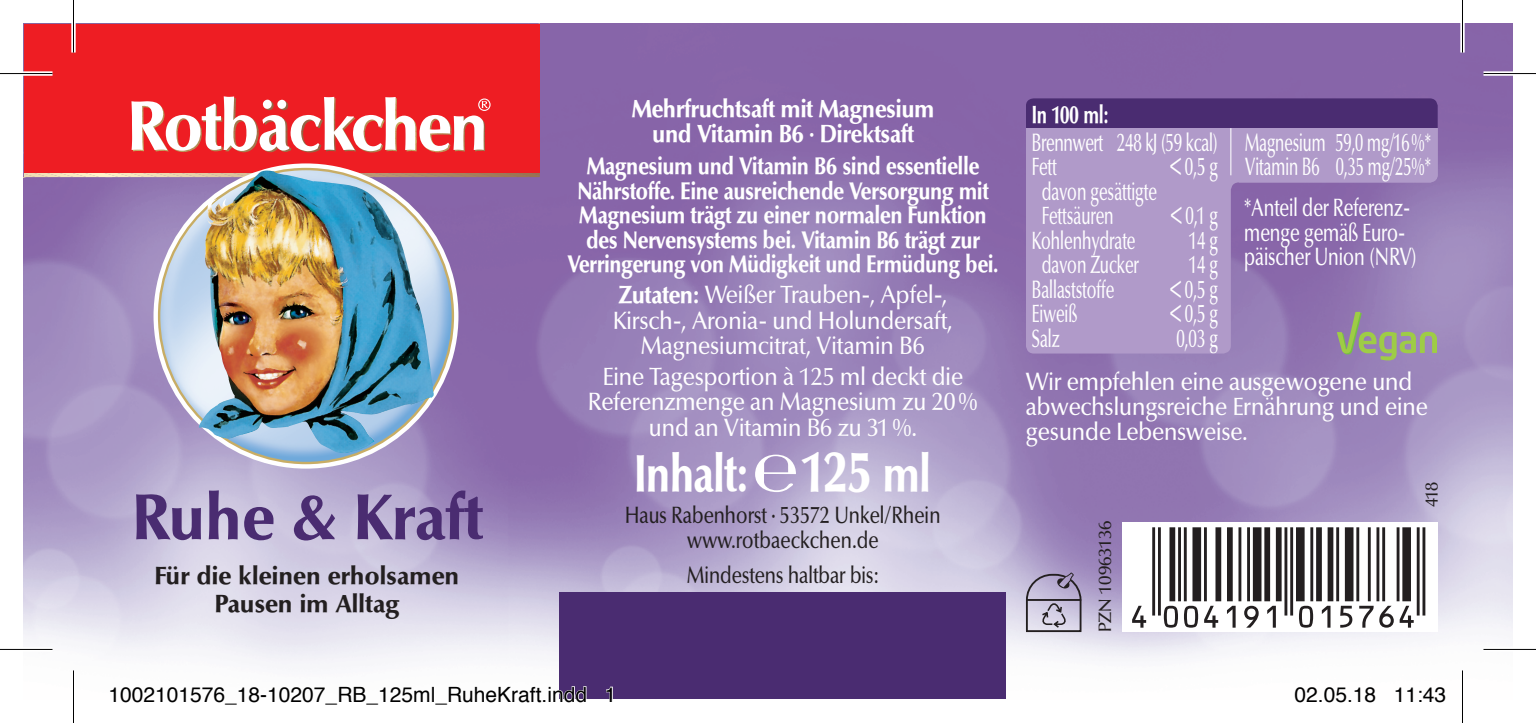
<style>
.page{position:relative;width:1536px;height:723px;background:#fff}
.page>*{position:absolute;margin:0;border:0;box-sizing:border-box;transform-origin:0 0}
.t1{font:700 68.25px "Optima BQ";letter-spacing:-.01em;color:#fff;scale:.94 1}
.t2{font:700 63px "Optima BQ";letter-spacing:.01em;color:#4a2c71}
.t3{font:700 51.1px "Optima BQ";color:#fff;scale:.8 1}
.t4{font:500 24.5px/25.2px "Optima BQ";color:#fff;text-align:center;scale:.9 1}
.t5{font:500 24.5px/24.5px "Optima BQ";color:#fff;scale:.64 1}
.t6{font:500 24.5px/24.5px "Optima BQ";color:#fff;scale:.72 1}
._01-Body{font:700 24.5px/25.2px "Optima BQ";color:#fff;text-align:center;scale:.9 1}
.t7{font:500 24.5px "Optima BQ";color:#fff;scale:.62 1}
.t8{font:700 24.5px/28px "Optima BQ";letter-spacing:.01em;color:#231f20;text-align:center}
._01-Body-2{font:700 24.5px "Optima BQ";color:#fff;scale:.7 1}
.t9{font:700 23.8px/24.5px "Optima BQ";color:#fff;text-align:center;scale:.85 1}
.t10{font:500 23.1px/24.5px "Optima BQ";color:#231f20;text-align:center;scale:.8 1}
.t11{font:21px "Helvetica";color:#000}
.t12{font:500 17.5px "Optima BQ";color:#231f20}
.s1{font-weight:700}
.s2{font-size:56.35px}
</style>
<div class="page">
<img style="left:24px;top:24px;width:1488px;height:661px">
<div style="left:560px;top:592px;width:446px;height:107px;background:#4a2c71"></div>
<div style="left:1122px;top:522px;width:316px;height:110px;background:#fff"></div>
<hr style="left:1422px;top:527px;width:3px;height:88px;background:#231f20">
<hr style="left:1417px;top:527px;width:3px;height:88px;background:#231f20">
<div style="left:1402px;top:527px;width:9px;height:74px;background:#231f20"></div>
<hr style="left:1397px;top:527px;width:2px;height:74px;background:#231f20">
<hr style="left:1382px;top:527px;width:3px;height:74px;background:#231f20">
<hr style="left:1376px;top:527px;width:3px;height:74px;background:#231f20">
<hr style="left:1368px;top:527px;width:3px;height:74px;background:#231f20">
<hr style="left:1356px;top:527px;width:3px;height:74px;background:#231f20">
<div style="left:1345px;top:527px;width:8px;height:74px;background:#231f20"></div>
<hr style="left:1336px;top:527px;width:3px;height:74px;background:#231f20">
<div style="left:1328px;top:527px;width:5px;height:74px;background:#231f20"></div>
<div style="left:1316px;top:527px;width:6px;height:74px;background:#231f20"></div>
<hr style="left:1310px;top:527px;width:3px;height:74px;background:#231f20">
<div style="left:1296px;top:527px;width:9px;height:74px;background:#231f20"></div>
<hr style="left:1290px;top:527px;width:3px;height:88px;background:#231f20">
<hr style="left:1284px;top:527px;width:3px;height:88px;background:#231f20">
<div style="left:1276px;top:527px;width:6px;height:74px;background:#231f20"></div>
<div style="left:1264px;top:527px;width:6px;height:74px;background:#231f20"></div>
<div style="left:1253px;top:527px;width:8px;height:74px;background:#231f20"></div>
<hr style="left:1247px;top:527px;width:3px;height:74px;background:#231f20">
<hr style="left:1238px;top:527px;width:3px;height:74px;background:#231f20">
<div style="left:1227px;top:527px;width:6px;height:74px;background:#231f20"></div>
<div style="left:1215px;top:527px;width:6px;height:74px;background:#231f20"></div>
<hr style="left:1204px;top:527px;width:3px;height:74px;background:#231f20">
<div style="left:1192px;top:527px;width:9px;height:74px;background:#231f20"></div>
<hr style="left:1184px;top:527px;width:3px;height:74px;background:#231f20">
<hr style="left:1178px;top:527px;width:3px;height:74px;background:#231f20">
<div style="left:1169px;top:527px;width:6px;height:74px;background:#231f20"></div>
<hr style="left:1158px;top:527px;width:3px;height:88px;background:#231f20">
<hr style="left:1152px;top:527px;width:3px;height:88px;background:#231f20">
<svg style="left:1132px;top:605px;width:282px;height:22px"></svg>
<svg style="left:24px;top:24px;width:516px;height:153px;background:#e62929"></svg>
<svg style="left:154px;top:163px;width:304px;height:305px"></svg>
<img style="left:159px;top:169px;width:294px;height:294px;border-radius:147px">
<img style="left:198px;top:170px;width:237px;height:284px">
<svg style="left:755px;top:454px;width:41px;height:38px"></svg>
<svg style="left:1026px;top:572px;width:55px;height:60px;background:#a8a1b8"></svg>
<svg style="left:1337px;top:353px;width:100px;height:7px"></svg>
<div style="left:1026px;top:98px;width:412px;height:30px;background:#4a2c71"></div>
<svg style="left:1026px;top:128px;width:412px;height:225px;background:#a28bbd"></svg>
<div style="left:1239px;top:128px;width:199px;height:55px;background:#b09ac9"></div>
<hr style="left:1230px;top:128px;width:1px;height:47px;background:#fff">
<div style="left:0;top:71px;width:52px;height:5px;background:#f8f8f8"></div>
<div style="left:1483px;top:71px;width:53px;height:5px;background:#f8f8f8"></div>
<hr style="left:0;top:647px;width:52px;height:4px;background:#fff">
<hr style="left:1483px;top:647px;width:53px;height:4px;background:#fff">
<div style="left:71px;top:0;width:5px;height:52px;background:#fff"></div>
<div style="left:71px;top:670px;width:5px;height:52px;background:#fff"></div>
<div style="left:1460px;top:0;width:5px;height:52px;background:#fff"></div>
<div style="left:1460px;top:670px;width:5px;height:52px;background:#fff"></div>
<hr style="left:0;top:73px;width:52px;height:1px;background:#000">
<hr style="left:1483px;top:73px;width:53px;height:1px;background:#000">
<hr style="left:0;top:648px;width:52px;height:2px;background:#000">
<hr style="left:1483px;top:648px;width:53px;height:2px;background:#000">
<hr style="left:73px;top:0;width:1px;height:52px;background:#000">
<hr style="left:73px;top:670px;width:1px;height:52px;background:#000">
<hr style="left:1462px;top:0;width:1px;height:52px;background:#000">
<hr style="left:1462px;top:670px;width:1px;height:52px;background:#000">
<svg style="left:559px;top:685px;width:28px;height:14px"></svg>
<svg style="left:606px;top:686px;width:7px;height:13px"></svg>
<p class="t1" style="left:127px;top:87px;width:385px">Rotbäckchen</p>
<p class="t2" style="left:132px;top:481px;width:352px">Ruhe &amp; Kraft</p>
<p class="t8" style="left:155px;top:562px;width:306px">Für die kleinen erholsamen<br>Pausen im Alltag</p>
<p class="_01-Body" style="left:632px;top:97px;width:337px">Mehrfruchtsaft mit Magnesium und Vitamin B6 · Direktsaft</p>
<p class="t9" style="left:568px;top:154px;width:508px">Magnesium und Vitamin B6 sind essentielle Nährstoffe. Eine ausreichende Versorgung mit Magnesium trägt zu einer normalen Funktion des Nervensystems bei. Vitamin B6 trägt zur Verringerung von Müdigkeit und Ermüdung bei.</p>
<p class="t4" style="left:613px;top:283px;width:379px"><span class="s1">Zutaten:</span> Weißer Trauben-, Apfel-,<br>Kirsch-, Aronia- und Holundersaft,<br>Magnesiumcitrat, Vitamin B6</p>
<p class="t4" style="left:588px;top:364px;width:434px">Eine Tagesportion à 125 ml deckt die<br>Referenzmenge an Magnesium zu 20% und an Vitamin B6 zu 31%.</p>
<p class="t3" style="left:634px;top:444px;width:372px">Inhalt: <span class="s2">125</span> ml</p>
<p class="t10" style="left:625px;top:503px;width:396px">Haus Rabenhorst · 53572 Unkel/Rhein www.rotbaeckchen.de</p>
<p class="t10" style="left:687px;top:563px;width:241px">Mindestens haltbar bis:</p>
<p class="_01-Body-2" style="left:1032px;top:100px;width:110px">In 100 ml:</p>
<p class="t5" style="left:1032px;top:130px;width:292px">Brennwert 248 kJ (59 kcal)</p>
<p class="t5" style="left:1032px;top:155px;width:40px">Fett</p>
<p class="t5" style="left:1171px;top:155px;width:76px">&lt; 0,5 g</p>
<p class="t5" style="left:1042px;top:179px;width:181px">davon gesättigte<br>Fettsäuren</p>
<p class="t5" style="left:1171px;top:204px;width:75px">&lt; 0,1 g</p>
<p class="t5" style="left:1032px;top:228px;width:163px">Kohlenhydrate</p>
<p class="t5" style="left:1189px;top:228px;width:46px">14 g</p>
<p class="t5" style="left:1042px;top:253px;width:153px">davon Zucker</p>
<p class="t5" style="left:1189px;top:253px;width:46px">14 g</p>
<p class="t5" style="left:1032px;top:277px;width:130px">Ballaststoffe</p>
<p class="t5" style="left:1171px;top:277px;width:76px">&lt; 0,5 g</p>
<p class="t5" style="left:1032px;top:302px;width:72px">Eiweiß</p>
<p class="t5" style="left:1171px;top:302px;width:76px">&lt; 0,5 g</p>
<p class="t5" style="left:1032px;top:326px;width:45px">Salz</p>
<p class="t5" style="left:1176px;top:326px;width:66px">0,03 g</p>
<p class="t7" style="left:1245px;top:128px;width:302px">Magnesium 59,0 mg/16%*</p>
<p class="t7" style="left:1245px;top:152px;width:302px">Vitamin B6 0,35 mg/25%*</p>
<p class="t6" style="left:1244px;top:196px;width:241px">*Anteil der Referenz&shy;menge gemäß Euro&shy;päischer Union (NRV)</p>
<p class="t4" style="left:1026px;top:369px;width:448px;text-align:left">Wir empfehlen eine ausgewogene und abwechslungsreiche Ernährung und eine gesunde Lebensweise.</p>
<p class="t12" style="left:1095px;top:632px;width:113px;rotate:-90deg">PZN 10963136</p>
<p class="t12" style="left:1421px;top:507px;width:27px;rotate:-90deg">418</p>
<p class="t11" style="left:108px;top:678px;width:509px">1002101576_18-10207_RB_125ml_RuheKraft.indd 1</p>
<p class="t11" style="left:1294px;top:678px;width:153px">02.05.18 11:43</p>
</div>
